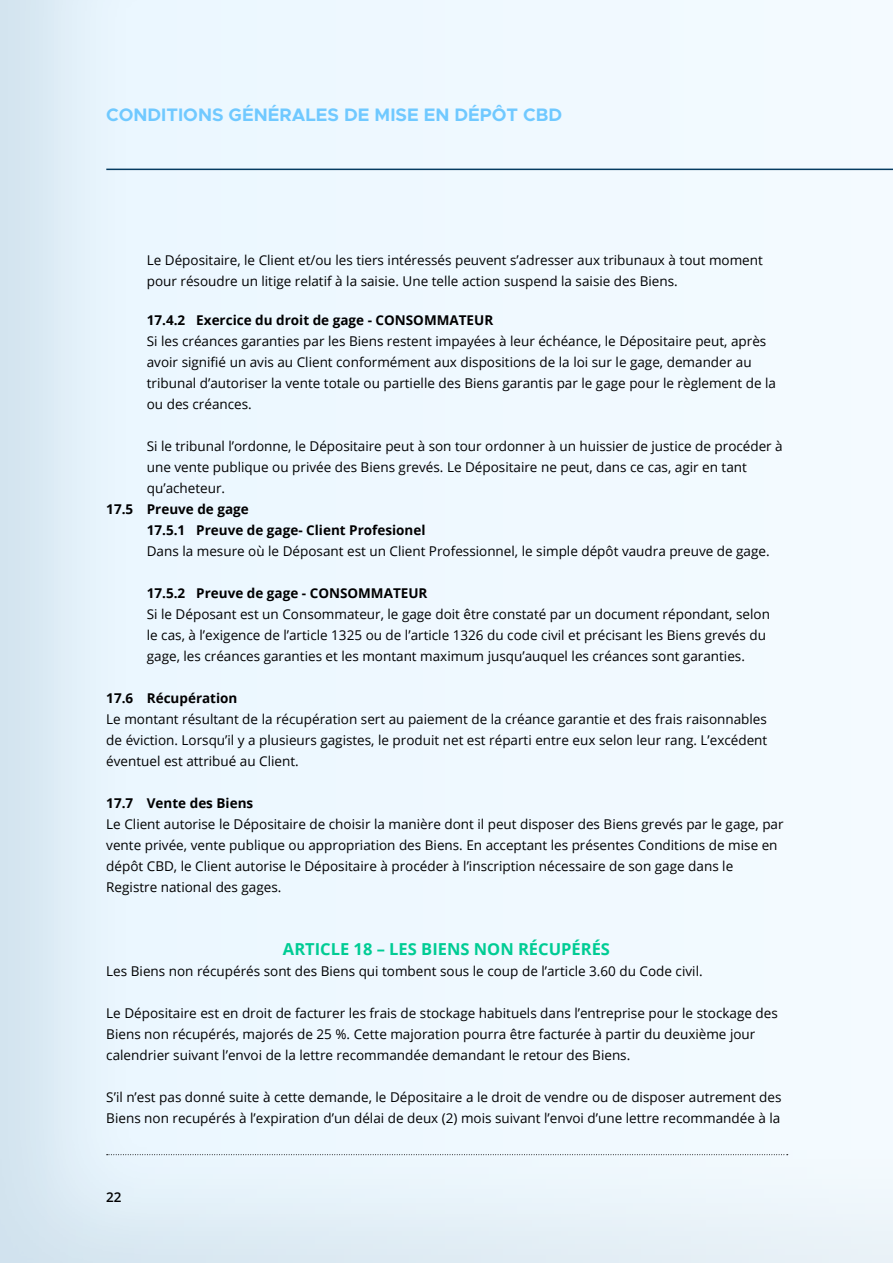
<style>
.page{position:relative;width:893px;height:1263px;background:#fff}
.page>*{position:absolute;margin:0;border:0;box-sizing:border-box;transform-origin:0 0}
.t1{font:700 18.15px "Metropolis";color:#70c9ff}
.t2{font:700 16.5px "Open Sans";color:#00cc94}
.t3{font:13.5px/21px "Open Sans";color:#000}
.t4{font:700 13.5px/21px "Open Sans";color:#000}
.t5{font:600 13.5px "Open Sans";color:#000}
</style>
<div class="page">
<div style="left:0;top:0;width:893px;height:1263px;background:#053b61;opacity:.11"></div>
<hr style="left:106px;top:169px;width:787px;height:1px;background:#053b61">
<svg style="left:107px;top:1154px;width:681px;height:1px"></svg>
<h1 class="t1" style="left:106px;top:103px;width:458px">CONDITIONS GÉNÉRALES DE MISE EN DÉPÔT CBD</h1>
<p class="t3" style="left:147px;top:249px;width:618px">Le Dépositaire, le Client et/ou les tiers intéressés peuvent s’adresser aux tribunaux à tout moment pour résoudre un litige relatif à la saisie. Une telle action suspend la saisie des Biens.</p>
<p class="t4" style="left:147px;top:309px;width:348px">17.4.2 Exercice du droit de gage - CONSOMMATEUR</p>
<p class="t3" style="left:147px;top:330px;width:631px">Si les créances garanties par les Biens restent impayées à leur échéance, le Dépositaire peut, après avoir signifié un avis au Client conformément aux dispositions de la loi sur le gage, demander au tribunal d’autoriser la vente totale ou partielle des Biens garantis par le gage pour le règlement de la ou des créances.</p>
<p class="t3" style="left:147px;top:435px;width:637px">Si le tribunal l’ordonne, le Dépositaire peut à son tour ordonner à un huissier de justice de procéder à une vente publique ou privée des Biens grevés. Le Dépositaire ne peut, dans ce cas, agir en tant qu’acheteur.</p>
<p class="t4" style="left:147px;top:498px;width:280px;text-indent:-40px">17.5 Preuve de gage<br>17.5.1 Preuve de gage- Client Profesionel</p>
<p class="t3" style="left:147px;top:541px;width:624px">Dans la mesure où le Déposant est un Client Professionnel, le simple dépôt vaudra preuve de gage.</p>
<p class="t4" style="left:147px;top:583px;width:282px">17.5.2 Preuve de gage - CONSOMMATEUR</p>
<p class="t3" style="left:147px;top:604px;width:625px">Si le Déposant est un Consommateur, le gage doit être constaté par un document répondant, selon le cas, à l’exigence de l’article 1325 ou de l’article 1326 du code civil et précisant les Biens grevés du gage, les créances garanties et les montant maximum jusqu’auquel les créances sont garanties.</p>
<p class="t4" style="left:106px;top:688px;width:133px">17.6 Récupération</p>
<p class="t3" style="left:106px;top:709px;width:662px;text-align:justify">Le montant résultant de la récupération sert au paiement de la créance garantie et des frais raisonnables de éviction. Lorsqu’il y a plusieurs gagistes, le produit net est réparti entre eux selon leur rang. L’excédent éventuel est attribué au Client.</p>
<p class="t4" style="left:106px;top:793px;width:148px">17.7 Vente des Biens</p>
<p class="t3" style="left:106px;top:814px;width:679px">Le Client autorise le Dépositaire de choisir la manière dont il peut disposer des Biens grevés par le gage, par vente privée, vente publique ou appropriation des Biens. En acceptant les présentes Conditions de mise en dépôt CBD, le Client autorise le Dépositaire à procéder à l’inscription nécessaire de son gage dans le Registre national des gages.</p>
<p class="t2" style="left:283px;top:938px;width:329px">ARTICLE 18 – LES BIENS NON RÉCUPÉRÉS</p>
<p class="t3" style="left:106px;top:960px;width:598px">Les Biens non récupérés sont des Biens qui tombent sous le coup de l’article 3.60 du Code civil.</p>
<p class="t3" style="left:106px;top:1002px;width:673px">Le Dépositaire est en droit de facturer les frais de stockage habituels dans l’entreprise pour le stockage des<br>Biens non récupérés, majorés de 25 %. Cette majoration pourra être facturée à partir du deuxième jour calendrier suivant l’envoi de la lettre recommandée demandant le retour des Biens.</p>
<p class="t3" style="left:106px;top:1086px;width:677px">S’il n’est pas donné suite à cette demande, le Dépositaire a le droit de vendre ou de disposer autrement des<br>Biens non recupérés à l’expiration d’un délai de deux (2) mois suivant l’envoi d’une lettre recommandée à la</p>
<p class="t5" style="left:106px;top:1188px;width:17px">22</p>
</div>
